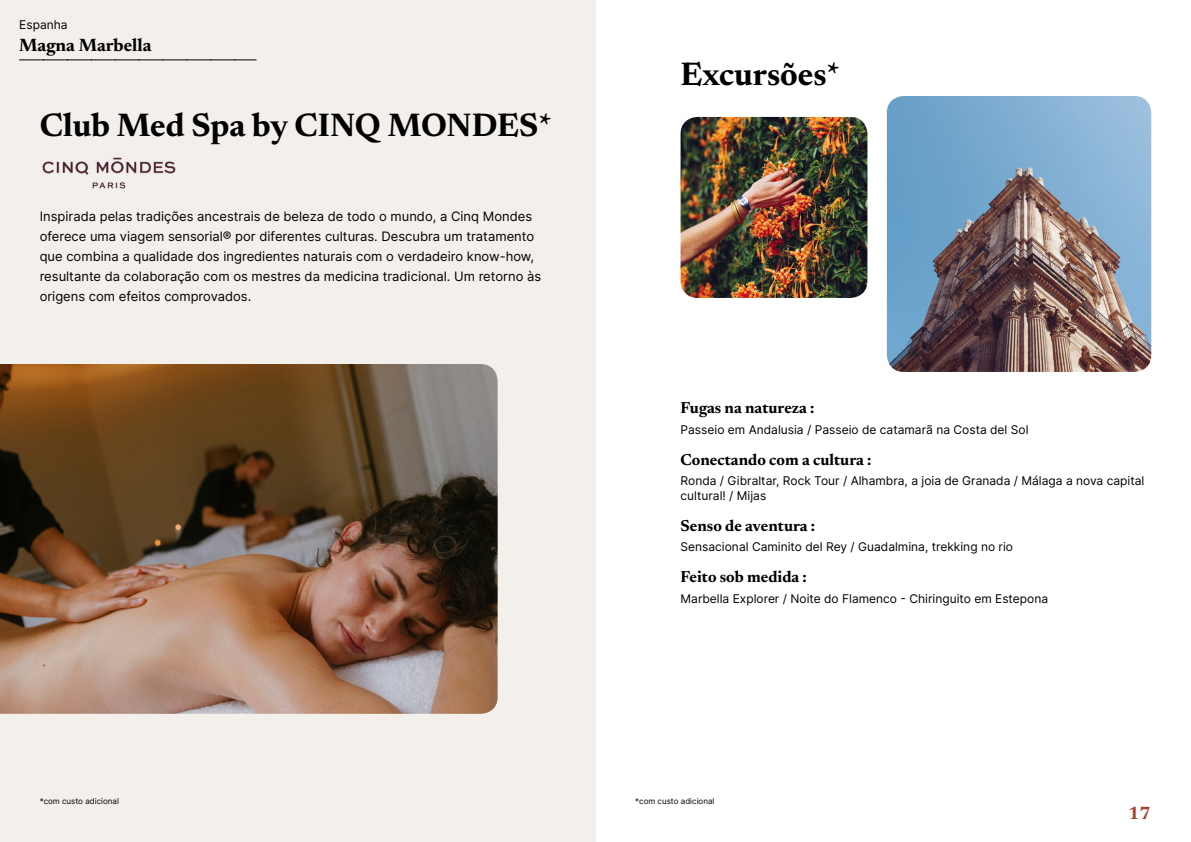
<style>
.page{position:relative;width:1191px;height:842px;background:#fff}
.page>*{position:absolute;margin:0;border:0;box-sizing:border-box;transform-origin:0 0}
.t1{font:700 33px "Newsreader 24 pt";color:#000}
.t2{font:700 18px "Newsreader 24 pt";color:#000}
.t3{font:700 18px "Newsreader 24 pt";color:#9d432c}
.t4{font:700 16px "Newsreader 24 pt";color:#000}
.t5{font:13px/20px "Inter";color:#000}
.t6{font:12px/15px "Inter";color:#000}
.t7{font:8px "Inter";color:#000}
</style>
<div class="page">
<div style="left:0;top:0;width:595px;height:842px;background:#f3f0ec"></div>
<img style="left:0;top:364px;width:497px;height:350px">
<img style="left:680px;top:117px;width:187px;height:181px">
<img style="left:887px;top:96px;width:264px;height:276px">
<svg style="left:20px;top:60px;width:236px;height:1px"></svg>
<img style="left:42px;top:157px;width:134px;height:32px">
<p class="t6" style="left:19px;top:16px;width:50px">Espanha</p>
<h2 class="t2" style="left:19px;top:32px;width:134px">Magna Marbella</h2>
<h1 class="t1" style="left:40px;top:101px;width:514px">Club Med Spa by CINQ MONDES*</h1>
<p class="t5" style="left:40px;top:206px;width:503px">Inspirada pelas tradições ancestrais de beleza de todo o mundo, a Cinq Mondes oferece uma viagem sensorial® por diferentes culturas. Descubra um tratamento que combina a qualidade dos ingredientes naturais com o verdadeiro know-how, resultante da colaboração com os mestres da medicina tradicional. Um retorno às origens com efeitos comprovados.</p>
<p class="t7" style="left:40px;top:795px;width:81px">*com custo adicional</p>
<h1 class="t1" style="left:680px;top:50px;width:161px">Excursões*</h1>
<p class="t4" style="left:680px;top:397px;width:135px">Fugas na natureza :</p>
<p class="t6" style="left:680px;top:422px;width:349px">Passeio em Andalusia / Passeio de catamarã na Costa del Sol</p>
<p class="t4" style="left:680px;top:448px;width:192px">Conectando com a cultura :</p>
<p class="t6" style="left:680px;top:473px;width:465px">Ronda / Gibraltar, Rock Tour / Alhambra, a joia de Granada / Málaga a nova capital cultural! / Mijas</p>
<p class="t4" style="left:680px;top:514px;width:136px">Senso de aventura :</p>
<p class="t6" style="left:680px;top:539px;width:334px">Sensacional Caminito del Rey / Guadalmina, trekking no rio</p>
<p class="t4" style="left:680px;top:565px;width:128px">Feito sob medida :</p>
<p class="t6" style="left:680px;top:590px;width:369px">Marbella Explorer / Noite do Flamenco - Chiringuito em Estepona</p>
<p class="t7" style="left:635px;top:795px;width:81px">*com custo adicional</p>
<h2 class="t3" style="left:1128px;top:800px;width:24px">17</h2>
</div>
